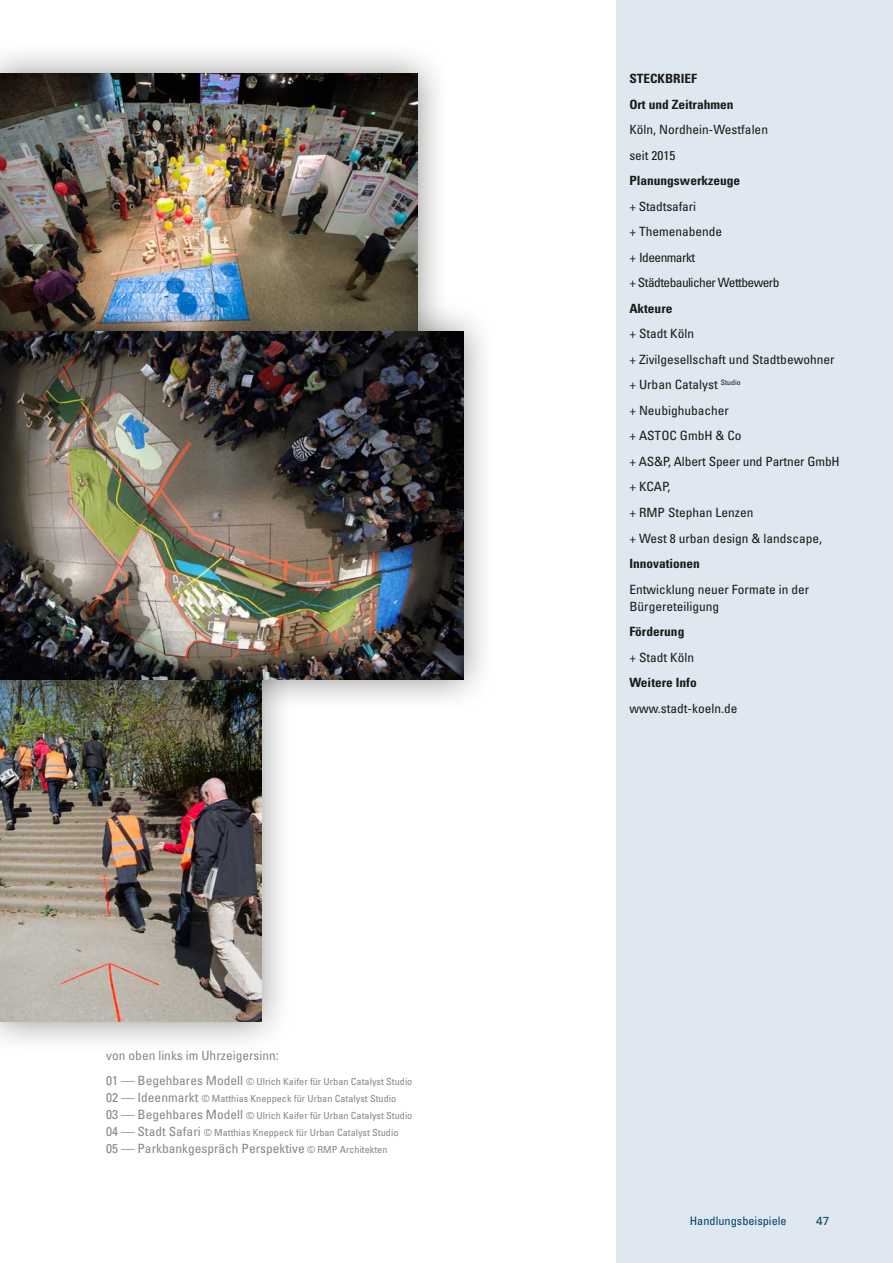
<style>
.page{position:relative;width:893px;height:1263px;background:#fff}
.page>*{position:absolute;margin:0;border:0;box-sizing:border-box;transform-origin:0 0}
.DE___copy__2mm{font:condensed 12.75px/17px "Univers LT Std";color:#1a1a18;scale:1.05 1}
.DE___copy__2mm-2{font:700 condensed 12.75px "Univers LT Std";color:#1a1a18;scale:1.05 1}
.DE___caption{font:condensed 12.75px "Univers LT Std";color:#878786;scale:1.05 1}
.DE___copy__2mm-3{font:condensed 12.75px "Univers LT Std";letter-spacing:-.04em;color:#1a1a18;scale:1.05 1}
.DE___copy_margin_bla{font:condensed 12.75px "Univers LT Std";color:#878786;scale:1.05 1}
.DE___head_5_steckbri{font:700 condensed 12.75px "Univers LT Std";color:#1a1a18;scale:1.05 1}
.t1{font:condensed 11.7px "Univers LT Std";color:#046;scale:1.05 1}
.t2{font:11.7px "Univers LT Std";color:#046}
.DE___caption-2{font:condensed 9.75px/17px "Univers LT Std";color:#878786;scale:1.05 1}
.s1{font-size:12.75px}
.s2{font-size:9.75px}
</style>
<div class="page">
<div style="left:617px;top:0;width:276px;height:1263px;background:#dfe8f0"></div>
<div style="left:0;top:589px;width:294px;height:465px;background:#1a1a18;opacity:.5"></div>
<img style="left:0;top:712px;width:261px;height:309px">
<div style="left:0;top:41px;width:451px;height:345px;background:#1a1a18;opacity:.5"></div>
<img style="left:0;top:74px;width:418px;height:225px">
<div style="left:0;top:299px;width:496px;height:413px;background:#1a1a18;opacity:.5"></div>
<img style="left:0;top:332px;width:463px;height:347px">
<div style="left:0;top:378px;width:33px;height:216px;background:#1a1a18;opacity:.5"></div>
<div style="left:0;top:171px;width:33px;height:278px;background:#1a1a18;opacity:.5"></div>
<img style="left:0;top:204px;width:1px;height:212px">
<p class="DE___copy_margin_bla" style="left:106px;top:1047px;width:166px">von oben links im Uhrzeigersinn:</p>
<p class="DE___caption-2" style="left:106px;top:1073px;width:293px"><span class="s1">01 — Begehbares Modell</span> © Ulrich Kaifer für Urban Catalyst Studio <span class="s1">02 — Ideenmarkt</span> © Matthias Kneppeck für Urban Catalyst Studio<br><span class="s1">03 — Begehbares Modell</span> © Ulrich Kaifer für Urban Catalyst Studio <span class="s1">04 — Stadt Safari</span> © Matthias Kneppeck für Urban Catalyst Studio</p>
<p class="DE___caption" style="left:106px;top:1140px;width:269px">05 — Parkbankgespräch Perspektive <span class="s2">© RMP Architekten</span></p>
<p class="DE___head_5_steckbri" style="left:629px;top:71px;width:66px">STECKBRIEF</p>
<p class="DE___copy__2mm-2" style="left:629px;top:96px;width:101px">Ort und Zeitrahmen</p>
<p class="DE___copy__2mm" style="left:629px;top:121px;width:134px">Köln, Nordhein-Westfalen</p>
<p class="DE___copy__2mm" style="left:629px;top:147px;width:45px">seit 2015</p>
<p class="DE___copy__2mm-2" style="left:629px;top:173px;width:107px">Planungswerkzeuge</p>
<p class="DE___copy__2mm" style="left:629px;top:198px;width:65px">+ Stadtsafari</p>
<p class="DE___copy__2mm" style="left:629px;top:223px;width:90px">+ Themenabende</p>
<p class="DE___copy__2mm-3" style="left:629px;top:249px;width:64px">+ Ideenmarkt</p>
<p class="DE___copy__2mm-3" style="left:629px;top:275px;width:145px">+ Städtebaulicher Wettbewerb</p>
<p class="DE___copy__2mm-2" style="left:629px;top:300px;width:43px">Akteure</p>
<p class="DE___copy__2mm" style="left:629px;top:325px;width:63px">+ Stadt Köln</p>
<p class="DE___copy__2mm" style="left:629px;top:351px;width:197px">+ Zivilgesellschaft und Stadtbewohner</p>
<p class="DE___copy__2mm" style="left:629px;top:376px;width:108px">+ Urban Catalyst <sup>Studio</sup></p>
<p class="DE___copy__2mm" style="left:629px;top:402px;width:96px">+ Neubighubacher</p>
<p class="DE___copy__2mm" style="left:629px;top:427px;width:108px">+ ASTOC GmbH &amp; Co</p>
<p class="DE___copy__2mm" style="left:629px;top:453px;width:202px">+ AS&amp;P, Albert Speer und Partner GmbH</p>
<p class="DE___copy__2mm" style="left:629px;top:478px;width:41px">+ KCAP,</p>
<p class="DE___copy__2mm" style="left:629px;top:504px;width:120px">+ RMP Stephan Lenzen</p>
<p class="DE___copy__2mm" style="left:629px;top:529px;width:185px">+ West 8 urban design &amp; landscape,</p>
<p class="DE___copy__2mm-2" style="left:629px;top:556px;width:69px">Innovationen</p>
<p class="DE___copy__2mm" style="left:629px;top:580px;width:173px">Entwicklung neuer Formate in der<br>Bürgereteiligung</p>
<p class="DE___copy__2mm-2" style="left:629px;top:624px;width:54px">Förderung</p>
<p class="DE___copy__2mm" style="left:629px;top:648px;width:63px">+ Stadt Köln</p>
<p class="DE___copy__2mm-2" style="left:629px;top:675px;width:66px">Weitere Info</p>
<p class="DE___copy__2mm" style="left:629px;top:699px;width:104px">www.stadt-koeln.de</p>
<p class="t1" style="left:690px;top:1213px;width:94px">Handlungsbeispiele</p>
<p class="t2" style="left:816px;top:1213px;width:15px">47</p>
</div>
